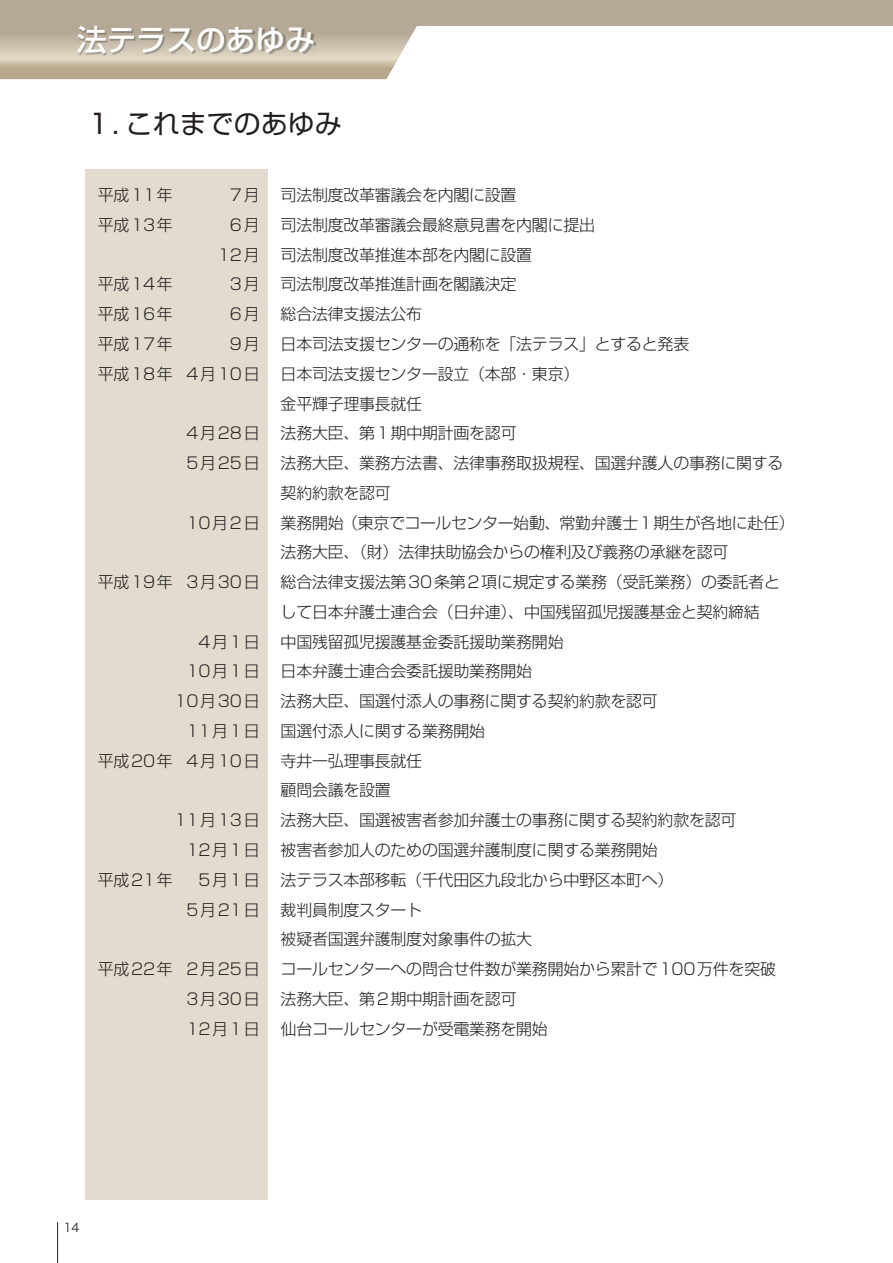
<style>
.page{position:relative;width:893px;height:1263px;background:#fff}
.page>*{position:absolute;margin:0;border:0;box-sizing:border-box;transform-origin:0 0}
.t1{font:29.7px "Shin Go Pro Medium 90 pv RKSJ H";color:#fff}
.t2{font:27px "Shin Go Pro Regular 90 pv RKSJ H";color:#231f20}
.t3{font:15.9px/29.7px "Shin Go Pro Light 90 pv RKSJ H";letter-spacing:-.015em;color:#231f20}
.t4{font:15.9px "Shin Go Pro Light 90 pv RKSJ H";letter-spacing:.045em;color:#231f20}
.t5{font:11.85px "Hira Kaku Std W3 90 pv RKSJ H";color:#231f20}
</style>
<div class="page">
<div style="left:85px;top:169px;width:183px;height:1030px;background:#e2dbce"></div>
<div style="left:354px;top:0;width:539px;height:26px;background:#b6a897"></div>
<svg style="left:0;top:0;width:417px;height:79px;background:#c0b39f"></svg>
<img style="left:79px;top:28px;width:236px;height:28px">
<hr style="left:57px;top:1222px;width:1px;height:41px;background:#231f20">
<h1 class="t1" style="left:77px;top:29px;width:240px">法テラスのあゆみ</h1>
<h2 class="t2" style="left:85px;top:114px;width:258px">１. これまでのあゆみ</h2>
<p class="t3" style="left:98px;top:183px;width:77px">平成11年</p>
<p class="t3" style="left:228px;top:183px;width:33px">７月</p>
<p class="t3" style="left:281px;top:183px;width:237px">司法制度改革審議会を内閣に設置</p>
<p class="t3" style="left:98px;top:212px;width:77px">平成13年</p>
<p class="t3" style="left:228px;top:212px;width:33px">６月</p>
<p class="t3" style="left:281px;top:212px;width:316px">司法制度改革審議会最終意見書を内閣に提出</p>
<p class="t3" style="left:218px;top:242px;width:43px">12月</p>
<p class="t3" style="left:281px;top:242px;width:253px">司法制度改革推進本部を内閣に設置</p>
<p class="t3" style="left:98px;top:272px;width:77px">平成14年</p>
<p class="t3" style="left:228px;top:272px;width:33px">３月</p>
<p class="t3" style="left:281px;top:272px;width:237px">司法制度改革推進計画を閣議決定</p>
<p class="t3" style="left:98px;top:302px;width:77px">平成16年</p>
<p class="t3" style="left:228px;top:302px;width:33px">６月</p>
<p class="t3" style="left:281px;top:302px;width:143px">総合法律支援法公布</p>
<p class="t3" style="left:98px;top:331px;width:77px">平成17年</p>
<p class="t3" style="left:228px;top:331px;width:33px">９月</p>
<p class="t3" style="left:281px;top:331px;width:410px">日本司法支援センターの通称を「法テラス」とすると発表</p>
<p class="t4" style="left:98px;top:368px;width:163px">平成18年 ４月10日</p>
<p class="t3" style="left:281px;top:361px;width:300px">日本司法支援センター設立（本部・東京）金平輝子理事長就任</p>
<p class="t3" style="left:184px;top:421px;width:77px">４月28日</p>
<p class="t3" style="left:281px;top:421px;width:237px">法務大臣、第1期中期計画を認可</p>
<p class="t3" style="left:184px;top:450px;width:77px">５月25日</p>
<p class="t3" style="left:281px;top:450px;width:504px">法務大臣、業務方法書、法律事務取扱規程、国選弁護人の事務に関する契約約款を認可</p>
<p class="t3" style="left:186px;top:510px;width:75px">10月２日</p>
<p class="t3" style="left:281px;top:510px;width:515px">業務開始（東京でコールセンター始動、常勤弁護士１期生が各地に赴任）法務大臣、（財）法律扶助協会からの権利及び義務の承継を認可</p>
<p class="t4" style="left:98px;top:576px;width:163px">平成19年 ３月30日</p>
<p class="t3" style="left:281px;top:569px;width:501px">総合法律支援法第30条第2項に規定する業務（受託業務）の委託者として日本弁護士連合会（日弁連）、中国残留孤児援護基金と契約締結</p>
<p class="t3" style="left:197px;top:629px;width:65px">４月１日</p>
<p class="t3" style="left:281px;top:629px;width:284px">中国残留孤児援護基金委託援助業務開始</p>
<p class="t3" style="left:186px;top:659px;width:75px">10月１日</p>
<p class="t3" style="left:281px;top:659px;width:253px">日本弁護士連合会委託援助業務開始</p>
<p class="t3" style="left:174px;top:689px;width:87px">10月30日</p>
<p class="t3" style="left:281px;top:689px;width:379px">法務大臣、国選付添人の事務に関する契約約款を認可</p>
<p class="t3" style="left:186px;top:718px;width:75px">11月１日</p>
<p class="t3" style="left:281px;top:718px;width:206px">国選付添人に関する業務開始</p>
<p class="t4" style="left:98px;top:755px;width:163px">平成20年 ４月10日</p>
<p class="t3" style="left:281px;top:748px;width:143px">寺井一弘理事長就任顧問会議を設置</p>
<p class="t3" style="left:174px;top:808px;width:87px">11月13日</p>
<p class="t3" style="left:281px;top:808px;width:457px">法務大臣、国選被害者参加弁護士の事務に関する契約約款を認可</p>
<p class="t3" style="left:186px;top:837px;width:75px">12月１日</p>
<p class="t3" style="left:281px;top:837px;width:379px">被害者参加人のための国選弁護制度に関する業務開始</p>
<p class="t3" style="left:98px;top:867px;width:77px">平成21年</p>
<p class="t3" style="left:197px;top:867px;width:65px">５月１日</p>
<p class="t3" style="left:281px;top:867px;width:394px">法テラス本部移転（千代田区九段北から中野区本町へ）</p>
<p class="t3" style="left:184px;top:897px;width:77px">５月21日</p>
<p class="t3" style="left:281px;top:897px;width:253px">裁判員制度スタート<br>被疑者国選弁護制度対象事件の拡大</p>
<p class="t4" style="left:98px;top:963px;width:163px">平成22年 ２月25日</p>
<p class="t3" style="left:281px;top:956px;width:497px">コールセンターへの問合せ件数が業務開始から累計で100万件を突破</p>
<p class="t3" style="left:184px;top:986px;width:77px">３月30日</p>
<p class="t3" style="left:281px;top:986px;width:237px">法務大臣、第2期中期計画を認可</p>
<p class="t3" style="left:186px;top:1016px;width:75px">12月１日</p>
<p class="t3" style="left:281px;top:1016px;width:269px">仙台コールセンターが受電業務を開始</p>
<p class="t5" style="left:64px;top:1223px;width:17px">14</p>
</div>
